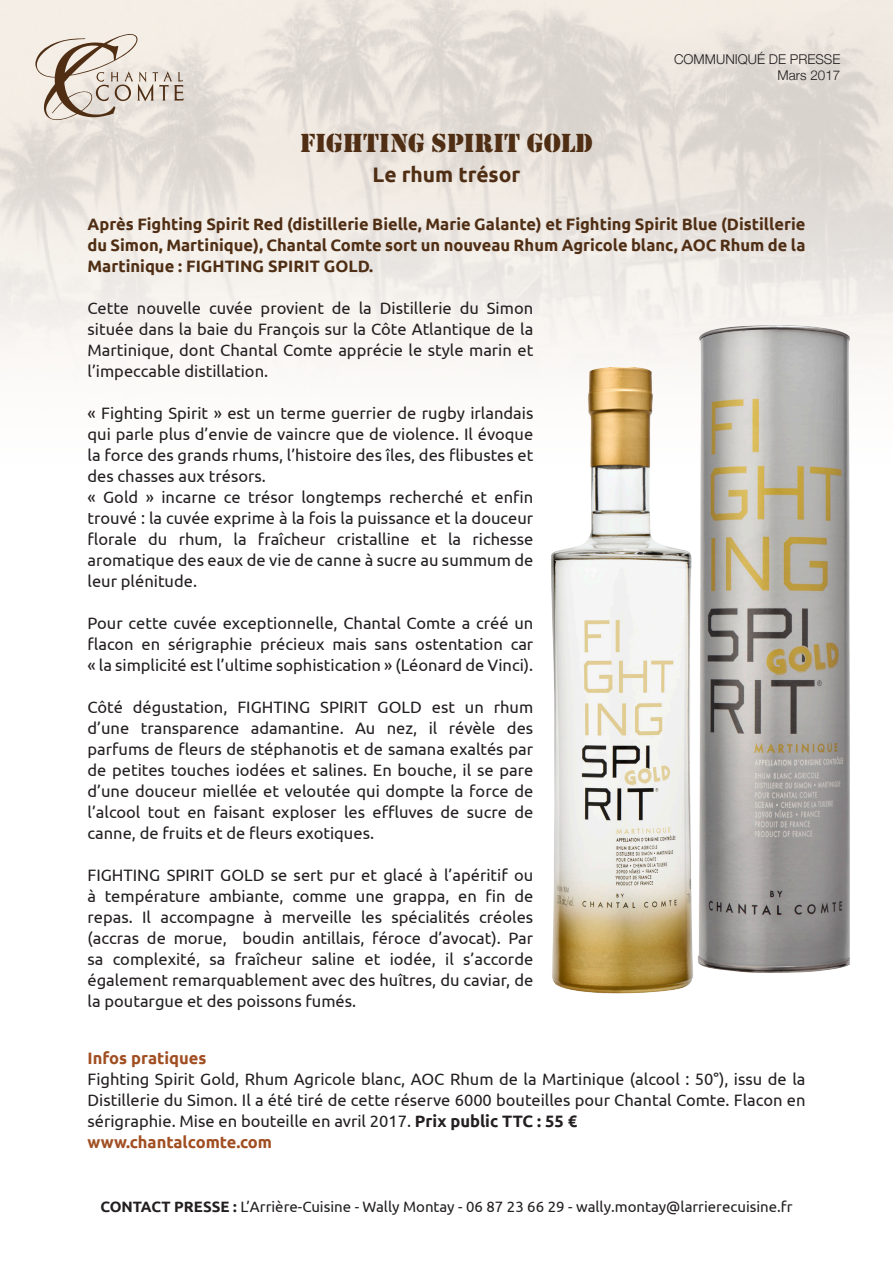
<style>
.page{position:relative;width:893px;height:1263px;background:#fff}
.page>*{position:absolute;margin:0;border:0;box-sizing:border-box;transform-origin:0 0}
.t1{font:27px "Stencil";color:#4f2e14}
.t2{font:700 21px "Ubuntu";color:#4f2e14}
.t3{font:16.5px/21px "Ubuntu";color:#231f20;text-align:justify}
.t4{font:700 16.5px/21px "Ubuntu";color:#4f2e14;text-align:justify}
.t5{font:700 16.5px "Ubuntu";color:#a14f22}
.t6{font:15px "Ubuntu";color:#231f20}
.t7{font:300 13.5px "Helvetica Neue";color:#231f20}
.s1{font-weight:700}
</style>
<div class="page">
<svg style="left:35px;top:34px;width:149px;height:86px;background:#d5cac0"></svg>
<img style="left:698px;top:325px;width:152px;height:647px">
<img style="left:551px;top:367px;width:142px;height:626px">
<p class="t7" style="left:674px;top:51px;width:168px">COMMUNIQUÉ DE PRESSE</p>
<p class="t7" style="left:778px;top:67px;width:64px">Mars 2017</p>
<p class="t1" style="left:300px;top:127px;width:294px">FIGHTING SPIRIT GOLD</p>
<p class="t2" style="left:373px;top:162px;width:149px">Le rhum trésor</p>
<p class="t4" style="left:88px;top:213px;width:719px">Après Fighting Spirit Red (distillerie Bielle, Marie Galante) et Fighting Spirit Blue (Distillerie du Simon, Martinique), Chantal Comte sort un nouveau Rhum Agricole blanc, AOC Rhum de la Martinique : FIGHTING SPIRIT GOLD.</p>
<p class="t3" style="left:88px;top:297px;width:447px">Cette nouvelle cuvée provient de la Distillerie du Simon située dans la baie du François sur la Côte Atlantique de la Martinique, dont Chantal Comte apprécie le style marin et l’impeccable distillation.</p>
<p class="t3" style="left:88px;top:402px;width:447px">« Fighting Spirit » est un terme guerrier de rugby irlandais qui parle plus d’envie de vaincre que de violence. Il évoque la force des grands rhums, l’histoire des îles, des flibustes et des chasses aux trésors.</p>
<p class="t3" style="left:88px;top:486px;width:447px">« Gold » incarne ce trésor longtemps recherché et enfin trouvé : la cuvée exprime à la fois la puissance et la douceur florale du rhum, la fraîcheur cristalline et la richesse aromatique des eaux de vie de canne à sucre au summum de leur plénitude.</p>
<p class="t3" style="left:88px;top:612px;width:447px">Pour cette cuvée exceptionnelle, Chantal Comte a créé un flacon en sérigraphie précieux mais sans ostentation car « la simplicité est l’ultime sophistication » (Léonard de Vinci).</p>
<p class="t3" style="left:88px;top:696px;width:447px">Côté dégustation, FIGHTING SPIRIT GOLD est un rhum d’une transparence adamantine. Au nez, il révèle des parfums de fleurs de stéphanotis et de samana exaltés par de petites touches iodées et salines. En bouche, il se pare d’une douceur miellée et veloutée qui dompte la force de l’alcool tout en faisant exploser les effluves de sucre de canne, de fruits et de fleurs exotiques.</p>
<p class="t3" style="left:88px;top:864px;width:447px">FIGHTING SPIRIT GOLD se sert pur et glacé à l’apéritif ou à température ambiante, comme une grappa, en fin de repas. Il accompagne à merveille les spécialités créoles (accras de morue, boudin antillais, féroce d’avocat). Par sa complexité, sa fraîcheur saline et iodée, il s’accorde également remarquablement avec des huîtres, du caviar, de la poutargue et des poissons fumés.</p>
<p class="t5" style="left:88px;top:1048px;width:121px">Infos pratiques</p>
<p class="t3" style="left:88px;top:1068px;width:719px">Fighting Spirit Gold, Rhum Agricole blanc, AOC Rhum de la Martinique (alcool : 50°), issu de la Distillerie du Simon. Il a été tiré de cette réserve 6000 bouteilles pour Chantal Comte. Flacon en sérigraphie. Mise en bouteille en avril 2017. <span class="s1">Prix public TTC : 55 €</span></p>
<p class="t5" style="left:88px;top:1132px;width:186px">www.chantalcomte.com</p>
<p class="t6" style="left:100px;top:1197px;width:694px"><span class="s1">CONTACT PRESSE :</span> L’Arrière-Cuisine - Wally Montay - 06 87 23 66 29 - wally.montay@larrierecuisine.fr</p>
</div>
